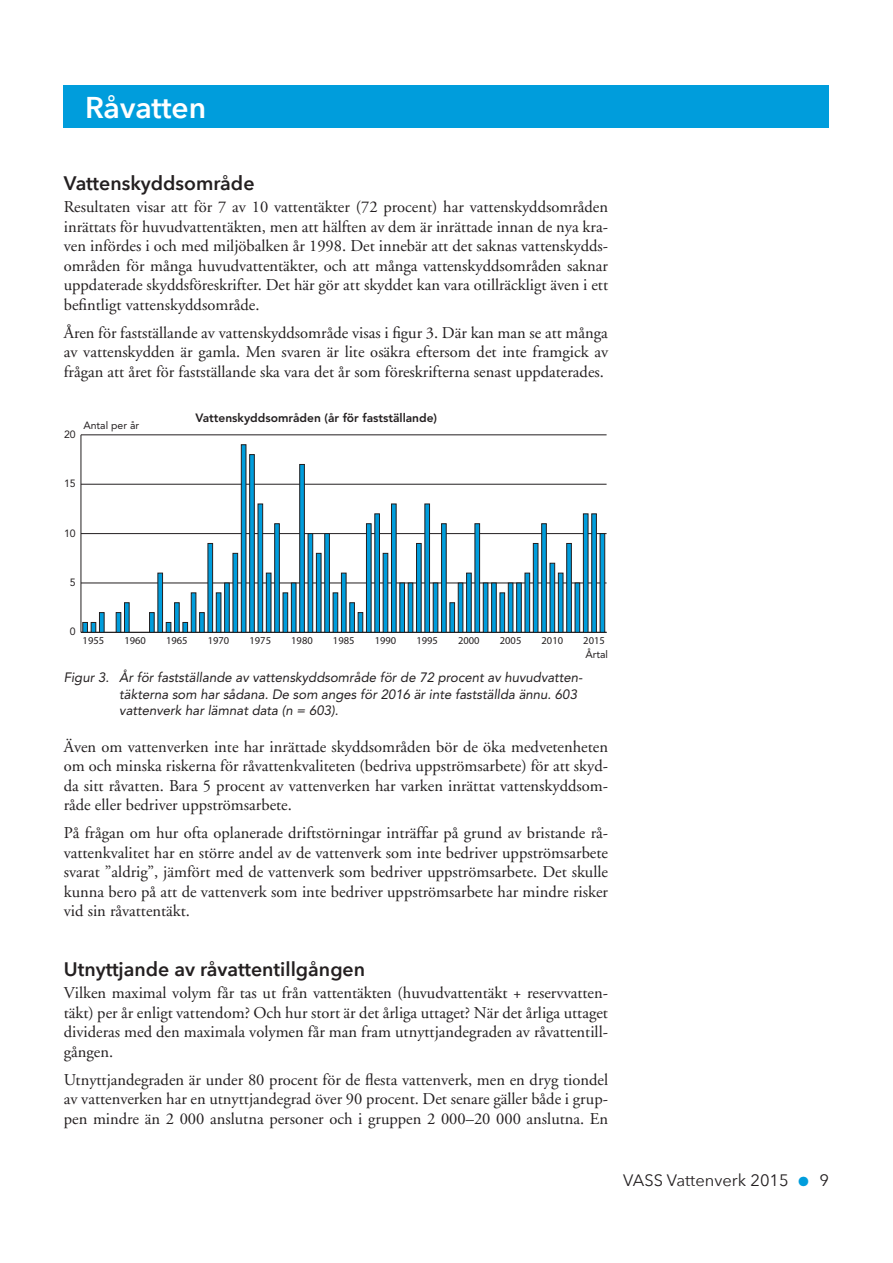
<style>
.page{position:relative;width:893px;height:1263px;background:#fff}
.page>*{position:absolute;margin:0;border:0;box-sizing:border-box;transform-origin:0 0}
.Kapitelrubrik{font:600 30px "Avenir Next";color:#fff}
.Underrubrik_1{font:600 19.5px "Avenir Next";color:#231f20}
.Brödtext{font:16.5px/19.5px "Adobe Garamond";color:#231f20;text-align:justify}
.t1{font:16.5px "Avenir Next";color:#231f20}
.Figurtext_under{font:italic 13.5px/16.5px "Avenir";color:#231f20}
.t2{font:800 12px "Avenir";color:#231f20}
.t3{font:10.5px "Myriad Pro";color:#231f20}
.t4{font:10.5px "Avenir";color:#231f20}
.s1{font-family:"Avenir";font-size:27px;color:#009ddc}
</style>
<div class="page">
<div style="left:64px;top:85px;width:765px;height:43px;background:#009ddc"></div>
<hr style="left:81px;top:435px;width:1px;height:197px;background:#231f20">
<hr style="left:81px;top:632px;width:526px;height:1px;background:#231f20">
<hr style="left:81px;top:583px;width:526px;height:1px;background:#231f20">
<hr style="left:81px;top:533px;width:526px;height:1px;background:#231f20">
<hr style="left:81px;top:484px;width:526px;height:1px;background:#231f20">
<hr style="left:81px;top:435px;width:526px;height:1px;background:#231f20">
<svg style="left:82px;top:622px;width:6px;height:10px"></svg>
<svg style="left:91px;top:622px;width:5px;height:10px"></svg>
<svg style="left:99px;top:612px;width:6px;height:20px"></svg>
<svg style="left:116px;top:612px;width:5px;height:20px"></svg>
<svg style="left:124px;top:602px;width:6px;height:30px"></svg>
<svg style="left:149px;top:612px;width:6px;height:20px"></svg>
<svg style="left:157px;top:573px;width:6px;height:59px"></svg>
<svg style="left:166px;top:622px;width:5px;height:10px"></svg>
<svg style="left:174px;top:602px;width:6px;height:30px"></svg>
<svg style="left:183px;top:622px;width:5px;height:10px"></svg>
<svg style="left:191px;top:592px;width:5px;height:40px"></svg>
<svg style="left:199px;top:612px;width:6px;height:20px"></svg>
<svg style="left:208px;top:543px;width:5px;height:89px"></svg>
<svg style="left:216px;top:592px;width:5px;height:40px"></svg>
<svg style="left:224px;top:583px;width:6px;height:49px"></svg>
<svg style="left:233px;top:553px;width:5px;height:79px"></svg>
<svg style="left:241px;top:444px;width:5px;height:188px"></svg>
<svg style="left:249px;top:454px;width:6px;height:178px"></svg>
<svg style="left:258px;top:504px;width:5px;height:128px"></svg>
<svg style="left:266px;top:573px;width:5px;height:59px"></svg>
<svg style="left:274px;top:523px;width:6px;height:109px"></svg>
<svg style="left:283px;top:592px;width:5px;height:40px"></svg>
<svg style="left:291px;top:583px;width:5px;height:49px"></svg>
<svg style="left:299px;top:464px;width:6px;height:168px"></svg>
<svg style="left:308px;top:534px;width:5px;height:98px"></svg>
<svg style="left:316px;top:553px;width:5px;height:79px"></svg>
<svg style="left:324px;top:533px;width:6px;height:99px"></svg>
<svg style="left:333px;top:592px;width:5px;height:40px"></svg>
<svg style="left:341px;top:573px;width:5px;height:59px"></svg>
<svg style="left:349px;top:602px;width:6px;height:30px"></svg>
<svg style="left:358px;top:612px;width:5px;height:20px"></svg>
<svg style="left:366px;top:523px;width:5px;height:109px"></svg>
<svg style="left:374px;top:513px;width:6px;height:119px"></svg>
<svg style="left:383px;top:553px;width:5px;height:79px"></svg>
<svg style="left:391px;top:504px;width:6px;height:128px"></svg>
<svg style="left:399px;top:583px;width:6px;height:49px"></svg>
<svg style="left:408px;top:583px;width:5px;height:49px"></svg>
<svg style="left:416px;top:543px;width:6px;height:89px"></svg>
<svg style="left:424px;top:504px;width:6px;height:128px"></svg>
<svg style="left:433px;top:583px;width:5px;height:49px"></svg>
<svg style="left:441px;top:523px;width:6px;height:109px"></svg>
<svg style="left:449px;top:602px;width:6px;height:30px"></svg>
<svg style="left:458px;top:583px;width:5px;height:49px"></svg>
<svg style="left:466px;top:573px;width:6px;height:59px"></svg>
<svg style="left:475px;top:523px;width:5px;height:109px"></svg>
<svg style="left:483px;top:583px;width:5px;height:49px"></svg>
<svg style="left:491px;top:583px;width:6px;height:49px"></svg>
<svg style="left:500px;top:592px;width:5px;height:40px"></svg>
<svg style="left:508px;top:583px;width:5px;height:49px"></svg>
<svg style="left:516px;top:583px;width:6px;height:49px"></svg>
<svg style="left:525px;top:573px;width:5px;height:59px"></svg>
<svg style="left:533px;top:543px;width:5px;height:89px"></svg>
<svg style="left:541px;top:523px;width:6px;height:109px"></svg>
<svg style="left:550px;top:563px;width:5px;height:69px"></svg>
<svg style="left:558px;top:573px;width:5px;height:59px"></svg>
<svg style="left:566px;top:543px;width:6px;height:89px"></svg>
<svg style="left:575px;top:583px;width:5px;height:49px"></svg>
<svg style="left:583px;top:513px;width:5px;height:119px"></svg>
<svg style="left:591px;top:513px;width:6px;height:119px"></svg>
<svg style="left:600px;top:534px;width:5px;height:98px"></svg>
<p class="Kapitelrubrik" style="left:85px;top:82px;width:123px">Råvatten</p>
<p class="Underrubrik_1" style="left:64px;top:166px;width:192px">Vattenskyddsområde</p>
<p class="Brödtext" style="left:64px;top:198px;width:546px">Resultaten visar att för 7 av 10 vattentäkter (72 procent) har vattenskyddsområden inrättats för huvudvattentäkten, men att hälften av dem är inrättade innan de nya kra&shy;ven infördes i och med miljöbalken år 1998. Det innebär att det saknas vattenskydds&shy;områden för många huvudvattentäkter, och att många vattenskyddsområden saknar uppdaterade skyddsföreskrifter. Det här gör att skyddet kan vara otillräckligt även i ett befintligt vattenskyddsområde.</p>
<p class="Brödtext" style="left:64px;top:323px;width:546px">Åren för fastställande av vattenskyddsområde visas i figur 3. Där kan man se att många av vattenskydden är gamla. Men svaren är lite osäkra eftersom det inte framgick av frågan att året för fastställande ska vara det år som föreskrifterna senast uppdaterades.</p>
<p class="t4" style="left:64px;top:428px;width:13px">20</p>
<p class="t4" style="left:83px;top:419px;width:57px">Antal per år</p>
<p class="t2" style="left:195px;top:411px;width:243px">Vattenskyddsområden (år för fastställande)</p>
<p class="t4" style="left:64px;top:478px;width:13px">15</p>
<p class="t4" style="left:64px;top:527px;width:13px">10</p>
<p class="t4" style="left:70px;top:576px;width:7px">5</p>
<p class="t4" style="left:70px;top:626px;width:7px">0</p>
<p class="t3" style="left:83px;top:634px;width:23px">1955</p>
<p class="t3" style="left:124px;top:634px;width:23px">1960</p>
<p class="t3" style="left:166px;top:634px;width:23px">1965</p>
<p class="t3" style="left:208px;top:634px;width:23px">1970</p>
<p class="t3" style="left:250px;top:634px;width:23px">1975</p>
<p class="t3" style="left:291px;top:634px;width:23px">1980</p>
<p class="t3" style="left:333px;top:634px;width:23px">1985</p>
<p class="t3" style="left:375px;top:634px;width:23px">1990</p>
<p class="t3" style="left:416px;top:634px;width:23px">1995</p>
<p class="t3" style="left:458px;top:634px;width:23px">2000</p>
<p class="t3" style="left:500px;top:634px;width:23px">2005</p>
<p class="t3" style="left:542px;top:634px;width:23px">2010</p>
<p class="t3" style="left:583px;top:634px;width:23px">2015</p>
<p class="t4" style="left:585px;top:648px;width:24px">Årtal</p>
<p class="Figurtext_under" style="left:119px;top:669px;width:465px;text-indent:-56px">Figur 3. År för fastställande av vattenskyddsområde för de 72 procent av huvudvatten&shy;täkterna som har sådana. De som anges för 2016 är inte fastställda ännu. 603 vattenverk har lämnat data (n = 603).</p>
<p class="Brödtext" style="left:64px;top:737px;width:546px">Även om vattenverken inte har inrättade skyddsområden bör de öka medvetenheten om och minska riskerna för råvattenkvaliteten (bedriva uppströmsarbete) för att skyd&shy;da sitt råvatten. Bara 5 procent av vattenverken har varken inrättat vattenskyddsom&shy;råde eller bedriver uppströmsarbete.</p>
<p class="Brödtext" style="left:64px;top:824px;width:546px">På frågan om hur ofta oplanerade driftstörningar inträffar på grund av bristande rå&shy;vattenkvalitet har en större andel av de vattenverk som inte bedriver uppströmsarbete svarat ”aldrig”, jämfört med de vattenverk som bedriver uppströmsarbete. Det skulle kunna bero på att de vattenverk som inte bedriver uppströmsarbete har mindre risker vid sin råvattentäkt.</p>
<p class="Underrubrik_1" style="left:64px;top:952px;width:303px">Utnyttjande av råvattentillgången</p>
<p class="Brödtext" style="left:64px;top:984px;width:546px">Vilken maximal volym får tas ut från vattentäkten (huvudvattentäkt + reservvatten&shy;täkt) per år enligt vattendom? Och hur stort är det årliga uttaget? När det årliga uttaget divideras med den maximala volymen får man fram utnyttjandegraden av råvattentill&shy;gången.</p>
<p class="Brödtext" style="left:64px;top:1070px;width:546px">Utnyttjandegraden är under 80 procent för de flesta vattenverk, men en dryg tiondel av vattenverken har en utnyttjandegrad över 90 procent. Det senare gäller både i grup&shy;pen mindre än 2 000 anslutna personer och i gruppen 2 000–20 000 anslutna. En</p>
<p class="t1" style="left:623px;top:1166px;width:208px">VASS Vattenverk 2015 <span class="s1">•</span> 9</p>
</div>
